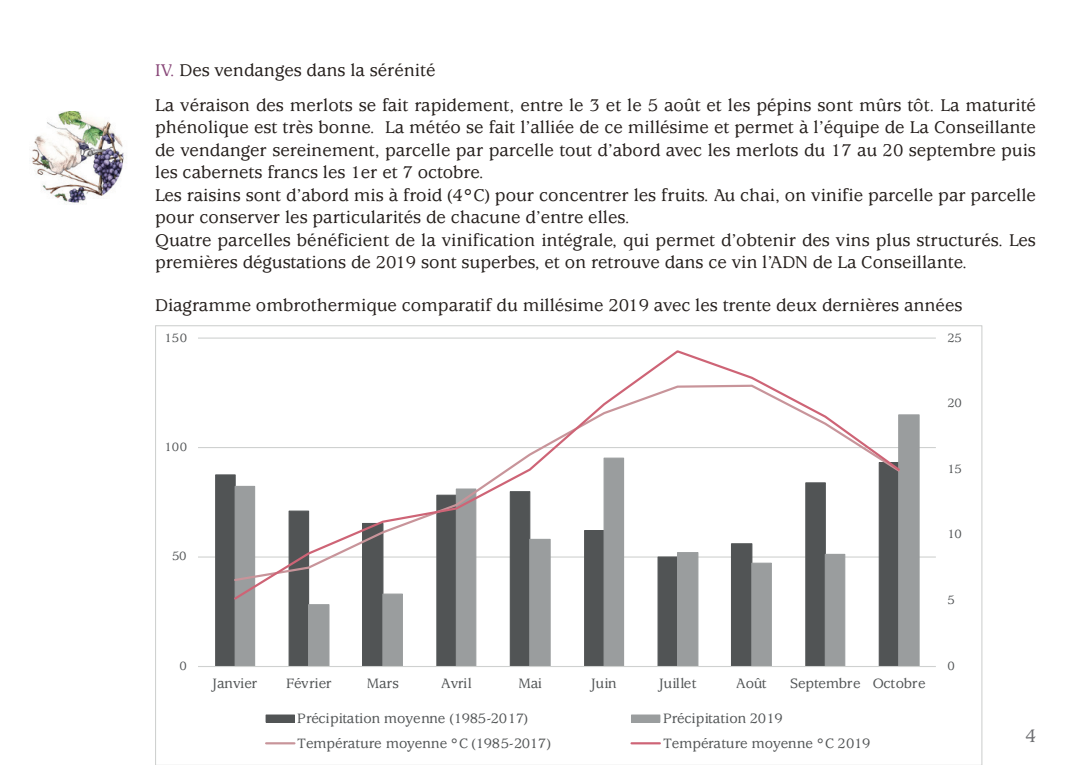
<style>
.page{position:relative;width:1088px;height:780px;background:#fff}
.page>*{position:absolute;margin:0;border:0;box-sizing:border-box;transform-origin:0 0}
.t1{font:500 20px "Usherwood";color:#6d6e71}
.t2{font:500 18.75px/22.5px "Usherwood";color:#251f1c}
.t3{font:500 15px "Usherwood";letter-spacing:-.02em;color:#515455}
.t4{font:500 15px "Usherwood";letter-spacing:.005em;color:#515455}
.t5{font:500 13.25px "Usherwood";letter-spacing:-.025em;color:#515455}
.s1{color:#894879}
</style>
<div class="page">
<img style="left:31px;top:112px;width:93px;height:92px">
<svg style="left:155px;top:325px;width:827px;height:439px"></svg>
<p class="t2" style="left:155px;top:59px;width:282px"><span class="s1">IV.</span> Des vendanges dans la sérénité</p>
<p class="t2" style="left:155px;top:94px;width:882px">La véraison des merlots se fait rapidement, entre le 3 et le 5 août et les pépins sont mûrs tôt. La maturité phénolique est très bonne. La météo se fait l’alliée de ce millésime et permet à l’équipe de La Conseillante de vendanger sereinement, parcelle par parcelle tout d’abord avec les merlots du 17 au 20 septembre puis les cabernets francs les 1er et 7 octobre.<br>Les raisins sont d’abord mis à froid (4°C) pour concentrer les fruits. Au chai, on vinifie parcelle par parcelle pour conserver les particularités de chacune d’entre elles.<br>Quatre parcelles bénéficient de la vinification intégrale, qui permet d’obtenir des vins plus structurés. Les premières dégustations de 2019 sont superbes, et on retrouve dans ce vin l’ADN de La Conseillante.</p>
<p class="t2" style="left:155px;top:294px;width:809px">Diagramme ombrothermique comparatif du millésime 2019 avec les trente deux dernières années</p>
<p class="t5" style="left:165px;top:330px;width:24px">150</p>
<p class="t5" style="left:165px;top:440px;width:24px">100</p>
<p class="t5" style="left:172px;top:549px;width:16px">50</p>
<p class="t5" style="left:179px;top:658px;width:9px">0</p>
<p class="t3" style="left:213px;top:675px;width:46px">Janvier</p>
<p class="t3" style="left:286px;top:675px;width:47px">Février</p>
<p class="t3" style="left:367px;top:675px;width:34px">Mars</p>
<p class="t3" style="left:441px;top:675px;width:32px">Avril</p>
<p class="t3" style="left:518px;top:675px;width:25px">Mai</p>
<p class="t3" style="left:591px;top:675px;width:27px">Juin</p>
<p class="t4" style="left:659px;top:675px;width:39px">Juillet</p>
<p class="t3" style="left:736px;top:675px;width:32px">Août</p>
<p class="t3" style="left:790px;top:675px;width:137px">Septembre Octobre</p>
<p class="t3" style="left:297px;top:710px;width:232px">Précipitation moyenne (1985-2017)</p>
<p class="t3" style="left:663px;top:710px;width:121px">Précipitation 2019</p>
<p class="t3" style="left:297px;top:735px;width:255px">Température moyenne °C (1985-2017)</p>
<p class="t3" style="left:663px;top:735px;width:209px">Température moyenne °C 2019</p>
<p class="t5" style="left:947px;top:330px;width:16px">25</p>
<p class="t5" style="left:947px;top:396px;width:16px">20</p>
<p class="t5" style="left:947px;top:462px;width:16px">15</p>
<p class="t5" style="left:947px;top:527px;width:16px">10</p>
<p class="t5" style="left:947px;top:593px;width:9px">5</p>
<p class="t5" style="left:947px;top:658px;width:9px">0</p>
<p class="t1" style="left:1025px;top:725px;width:13px">4</p>
</div>
